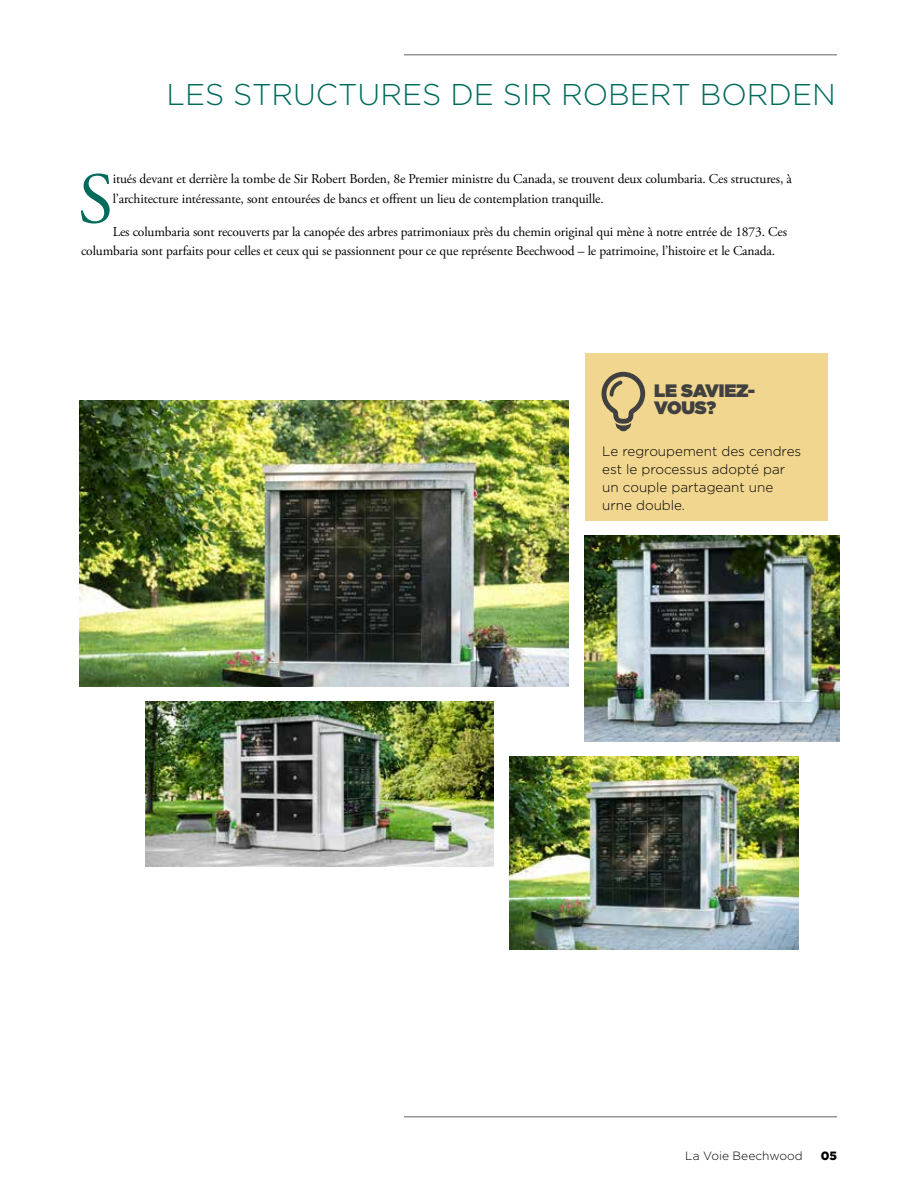
<style>
.page{position:relative;width:918px;height:1188px;background:#fff}
.page>*{position:absolute;margin:0;border:0;box-sizing:border-box;transform-origin:0 0}
.t1{font:72.3px "Adobe Garamond Pro";color:#006a5b}
.t2{font:300 30px "Gotham";color:#006a5b}
.t3{font:900 18px/16.5px "Gotham";letter-spacing:-.01em;color:#404040}
.t4{font:13.5px/19.5px "Adobe Garamond Pro";letter-spacing:-.01em;color:#000}
.t5{font:300 13.5px/18px "Gotham";color:#000}
.t6{font:300 12px "Gotham";color:#000}
.t7{font:900 12px "Gotham";color:#000}
</style>
<div class="page">
<div style="left:585px;top:353px;width:243px;height:167px;background:#f1d68f"></div>
<svg style="left:602px;top:372px;width:43px;height:59px"></svg>
<hr style="left:404px;top:54px;width:433px;height:2px;background:#939598">
<hr style="left:404px;top:1116px;width:433px;height:2px;background:#939598">
<img style="left:585px;top:535px;width:254px;height:206px">
<img style="left:145px;top:701px;width:348px;height:166px">
<img style="left:80px;top:401px;width:488px;height:285px">
<img style="left:510px;top:756px;width:289px;height:193px">
<h2 class="t2" style="left:166px;top:75px;width:671px">LES STRUCTURES DE SIR ROBERT BORDEN</h2>
<h1 class="t1" style="left:78px;top:156px;width:37px">S</h1>
<p class="t4" style="left:113px;top:170px;width:681px">itués devant et derrière la tombe de Sir Robert Borden, 8e Premier ministre du Canada, se trouvent deux columbaria. Ces structures, à l’architecture intéressante, sont entourées de bancs et offrent un lieu de contemplation tranquille.</p>
<p class="t4" style="left:81px;top:222px;width:708px;text-indent:32px">Les columbaria sont recouverts par la canopée des arbres patrimoniaux près du chemin original qui mène à notre entrée de 1873. Ces columbaria sont parfaits pour celles et ceux qui se passionnent pour ce que représente Beechwood – le patrimoine, l’histoire et le Canada.</p>
<h3 class="t3" style="left:654px;top:382px;width:102px">LE SAVIEZ-<br>VOUS?</h3>
<p class="t5" style="left:602px;top:442px;width:201px">Le regroupement des cendres est le processus adopté par un couple partageant une urne double.</p>
<p class="t6" style="left:685px;top:1148px;width:119px">La Voie Beechwood</p>
<p class="t7" style="left:821px;top:1147px;width:18px">05</p>
</div>
